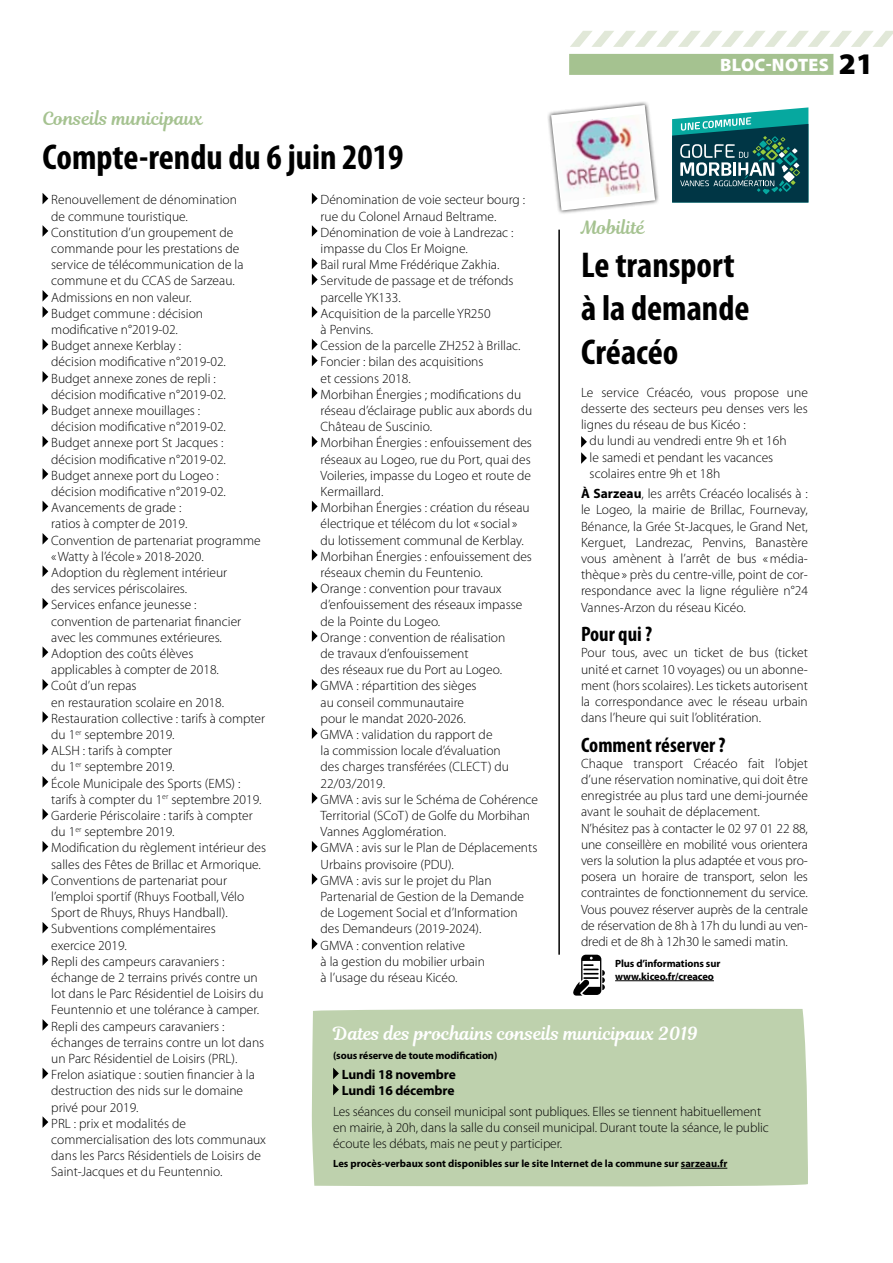
<style>
.page{position:relative;width:893px;height:1263px;background:#fff}
.page>*{position:absolute;margin:0;border:0;box-sizing:border-box;transform-origin:0 0}
.t1{font:700 condensed 36px/43.2px "Myriad Pro";color:#000}
.t2{font:700 condensed 21px "Myriad Pro";color:#000}
.t3{font:18px "Magnolia Script";color:#fff}
.t4{font:18px "Magnolia Script";color:#a5c290}
.t5{font:900 18px "Myriad Pro";letter-spacing:.02em;color:#fff}
.t6{font:300 13.5px/16.2px "Myriad Pro";color:#000}
.t7{font:700 13.5px/16.2px "Myriad Pro";letter-spacing:-.01em;color:#000}
.t8{font:700 10.5px/12.6px "Myriad Pro";color:#000}
.s1{font-size:30px;color:#000}
.s2{font-weight:700}
</style>
<div class="page">
<div style="left:569px;top:54px;width:264px;height:21px;background:#a5c290"></div>
<svg style="left:570px;top:31px;width:323px;height:16px"></svg>
<div style="left:312px;top:1009px;width:496px;height:178px;background:#bed1ad"></div>
<hr style="left:681px;top:1168px;width:46px;height:1px;background:#000">
<svg style="left:333px;top:1068px;width:6px;height:27px"></svg>
<hr style="left:558px;top:230px;width:2px;height:725px;background:#000">
<svg style="left:43px;top:193px;width:5px;height:11px"></svg>
<svg style="left:43px;top:225px;width:5px;height:11px"></svg>
<svg style="left:43px;top:290px;width:5px;height:27px"></svg>
<svg style="left:43px;top:339px;width:5px;height:11px"></svg>
<svg style="left:43px;top:371px;width:5px;height:11px"></svg>
<svg style="left:43px;top:404px;width:5px;height:11px"></svg>
<svg style="left:43px;top:436px;width:5px;height:11px"></svg>
<svg style="left:43px;top:468px;width:5px;height:12px"></svg>
<svg style="left:43px;top:501px;width:5px;height:11px"></svg>
<svg style="left:43px;top:533px;width:5px;height:11px"></svg>
<svg style="left:43px;top:566px;width:5px;height:11px"></svg>
<svg style="left:43px;top:598px;width:5px;height:11px"></svg>
<svg style="left:43px;top:647px;width:5px;height:11px"></svg>
<svg style="left:43px;top:679px;width:5px;height:11px"></svg>
<svg style="left:43px;top:711px;width:5px;height:12px"></svg>
<svg style="left:43px;top:744px;width:5px;height:11px"></svg>
<svg style="left:43px;top:776px;width:5px;height:11px"></svg>
<svg style="left:43px;top:809px;width:5px;height:11px"></svg>
<svg style="left:43px;top:841px;width:5px;height:11px"></svg>
<svg style="left:43px;top:873px;width:5px;height:12px"></svg>
<svg style="left:43px;top:922px;width:5px;height:11px"></svg>
<svg style="left:43px;top:955px;width:5px;height:11px"></svg>
<svg style="left:43px;top:1019px;width:5px;height:11px"></svg>
<svg style="left:43px;top:1068px;width:5px;height:11px"></svg>
<svg style="left:43px;top:1117px;width:5px;height:11px"></svg>
<svg style="left:312px;top:193px;width:6px;height:11px"></svg>
<svg style="left:312px;top:225px;width:6px;height:12px"></svg>
<svg style="left:312px;top:258px;width:6px;height:27px"></svg>
<svg style="left:312px;top:306px;width:6px;height:12px"></svg>
<svg style="left:312px;top:339px;width:6px;height:27px"></svg>
<svg style="left:312px;top:387px;width:6px;height:12px"></svg>
<svg style="left:312px;top:436px;width:6px;height:11px"></svg>
<svg style="left:312px;top:501px;width:6px;height:11px"></svg>
<svg style="left:312px;top:549px;width:6px;height:12px"></svg>
<svg style="left:312px;top:582px;width:6px;height:11px"></svg>
<svg style="left:312px;top:630px;width:6px;height:12px"></svg>
<svg style="left:312px;top:679px;width:6px;height:11px"></svg>
<svg style="left:312px;top:727px;width:6px;height:12px"></svg>
<svg style="left:312px;top:792px;width:6px;height:12px"></svg>
<svg style="left:312px;top:841px;width:6px;height:11px"></svg>
<svg style="left:312px;top:873px;width:6px;height:12px"></svg>
<svg style="left:312px;top:938px;width:6px;height:12px"></svg>
<svg style="left:581px;top:436px;width:6px;height:28px"></svg>
<hr style="left:615px;top:980px;width:99px;height:1px;background:#000">
<svg style="left:672px;top:107px;width:136px;height:96px"></svg>
<div style="left:547px;top:101px;width:112px;height:114px;background:#000;opacity:.75"></div>
<svg style="left:551px;top:105px;width:104px;height:106px"></svg>
<img style="left:553px;top:114px;width:100px;height:88px">
<svg style="left:573px;top:955px;width:32px;height:40px"></svg>
<h3 class="t5" style="left:720px;top:53px;width:155px">BLOC-NOTES <span class="s1">21</span></h3>
<h3 class="t4" style="left:43px;top:106px;width:162px">Conseils municipaux</h3>
<h1 class="t1" style="left:43px;top:134px;width:363px">Compte-rendu du 6 juin 2019</h1>
<p class="t6" style="left:51px;top:192px;width:216px">Renouvellement de dénomination<br>de commune touristique.<br>Constitution d’un groupement de commande pour les prestations de service de télécommunication de la commune et du CCAS de Sarzeau.<br>Admissions en non valeur.<br>Budget commune : décision modificative n°2019-02.<br>Budget annexe Kerblay :<br>décision modificative n°2019-02.<br>Budget annexe zones de repli :<br>décision modificative n°2019-02.<br>Budget annexe mouillages :<br>décision modificative n°2019-02.<br>Budget annexe port St Jacques : décision modificative n°2019-02.<br>Budget annexe port du Logeo : décision modificative n°2019-02.<br>Avancements de grade :<br>ratios à compter de 2019.<br>Convention de partenariat programme «Watty à l’école » 2018-2020.<br>Adoption du règlement intérieur<br>des services périscolaires.<br>Services enfance jeunesse :<br>convention de partenariat financier avec les communes extérieures.<br>Adoption des coûts élèves<br>applicables à compter de 2018.<br>Coût d’un repas<br>en restauration scolaire en 2018.<br>Restauration collective : tarifs à compter du 1<sup>er</sup> septembre 2019.<br>ALSH : tarifs à compter<br>du 1<sup>er</sup> septembre 2019.<br>École Municipale des Sports (EMS) : tarifs à compter du 1<sup>er</sup> septembre 2019.<br>Garderie Périscolaire : tarifs à compter du 1<sup>er</sup> septembre 2019.<br>Modification du règlement intérieur des salles des Fêtes de Brillac et Armorique.<br>Conventions de partenariat pour l’emploi sportif (Rhuys Football, Vélo<br>Sport de Rhuys, Rhuys Handball).<br>Subventions complémentaires<br>exercice 2019.<br>Repli des campeurs caravaniers : échange de 2 terrains privés contre un lot dans le Parc Résidentiel de Loisirs du<br>Feuntennio et une tolérance à camper.<br>Repli des campeurs caravaniers : échanges de terrains contre un lot dans un Parc Résidentiel de Loisirs (PRL).<br>Frelon asiatique : soutien financier à la destruction des nids sur le domaine privé pour 2019.<br>PRL : prix et modalités de commercialisation des lots communaux dans les Parcs Résidentiels de Loisirs de<br>Saint-Jacques et du Feuntennio.</p>
<p class="t6" style="left:321px;top:192px;width:219px">Dénomination de voie secteur bourg : rue du Colonel Arnaud Beltrame.<br>Dénomination de voie à Landrezac : impasse du Clos Er Moigne.<br>Bail rural Mme Frédérique Zakhia.<br>Servitude de passage et de tréfonds parcelle YK133.<br>Acquisition de la parcelle YR250<br>à Penvins.<br>Cession de la parcelle ZH252 à Brillac.<br>Foncier : bilan des acquisitions<br>et cessions 2018.<br>Morbihan Énergies ; modifications du réseau d’éclairage public aux abords du<br>Château de Suscinio.<br>Morbihan Énergies : enfouissement des réseaux au Logeo, rue du Port, quai des<br>Voileries, impasse du Logeo et route de<br>Kermaillard.<br>Morbihan Énergies : création du réseau électrique et télécom du lot «social»<br>du lotissement communal de Kerblay.<br>Morbihan Énergies : enfouissement des réseaux chemin du Feuntenio.<br>Orange : convention pour travaux d’enfouissement des réseaux impasse de la Pointe du Logeo.<br>Orange : convention de réalisation<br>de travaux d’enfouissement<br>des réseaux rue du Port au Logeo.<br>GMVA : répartition des sièges<br>au conseil communautaire<br>pour le mandat 2020-2026.<br>GMVA : validation du rapport de<br>la commission locale d’évaluation<br>des charges transférées (CLECT) du<br>22/03/2019.<br>GMVA : avis sur le Schéma de Cohérence<br>Territorial (SCoT) de Golfe du Morbihan<br>Vannes Agglomération.<br>GMVA : avis sur le Plan de Déplacements<br>Urbains provisoire (PDU).<br>GMVA : avis sur le projet du Plan<br>Partenarial de Gestion de la Demande de Logement Social et d’Information des Demandeurs (2019-2024).<br>GMVA : convention relative<br>à la gestion du mobilier urbain<br>à l’usage du réseau Kicéo.</p>
<h3 class="t4" style="left:581px;top:214px;width:65px">Mobilité</h3>
<h1 class="t1" style="left:581px;top:243px;width:170px">Le transport à la demande<br>Créacéo</h1>
<p class="t6" style="left:581px;top:384px;width:228px">Le service Créacéo, vous propose une</p>
<p class="t6" style="left:581px;top:400px;width:228px">desserte des secteurs peu denses vers les</p>
<p class="t6" style="left:581px;top:416px;width:166px">lignes du réseau de bus Kicéo :</p>
<p class="t6" style="left:590px;top:433px;width:198px">du lundi au vendredi entre 9h et 16h</p>
<p class="t6" style="left:590px;top:449px;width:185px">le samedi et pendant les vacances</p>
<p class="t6" style="left:590px;top:465px;width:132px">scolaires entre 9h et 18h</p>
<p class="t6" style="left:581px;top:485px;width:228px;text-align:justify"><span class="s2">À Sarzeau</span>, les arrêts Créacéo localisés à : le Logeo, la mairie de Brillac, Fournevay, Bénance, la Grée St-Jacques, le Grand Net, Kerguet, Landrezac, Penvins, Banastère vous amènent à l’arrêt de bus «média&shy;thèque » près du centre-ville, point de cor&shy;respondance avec la ligne régulière n°24<br>Vannes-Arzon du réseau Kicéo.</p>
<h2 class="t2" style="left:581px;top:621px;width:73px">Pour qui ?</h2>
<p class="t6" style="left:581px;top:644px;width:228px;text-align:justify">Pour tous, avec un ticket de bus (ticket unité et carnet 10 voyages) ou un abonne&shy;ment (hors scolaires). Les tickets autorisent la correspondance avec le réseau urbain dans l’heure qui suit l’oblitération.</p>
<h2 class="t2" style="left:581px;top:731px;width:146px">Comment réserver ?</h2>
<p class="t6" style="left:581px;top:755px;width:228px">Chaque transport Créacéo fait l’objet d’une réservation nominative, qui doit être enregistrée au plus tard une demi-journée avant le souhait de déplacement.<br>N’hésitez pas à contacter le 02 97 01 22 88, une conseillère en mobilité vous orientera vers la solution la plus adaptée et vous pro&shy;posera un horaire de transport, selon les contraintes de fonctionnement du service.<br>Vous pouvez réserver auprès de la centrale de réservation de 8h à 17h du lundi au ven&shy;dredi et de 8h à 12h30 le samedi matin.</p>
<p class="t8" style="left:615px;top:957px;width:107px">Plus d’informations sur www.kiceo.fr/creaceo</p>
<h3 class="t3" style="left:333px;top:1020px;width:366px">Dates des prochains conseils municipaux 2019</h3>
<p class="t8" style="left:333px;top:1048px;width:166px">(sous réserve de toute modification)</p>
<p class="t7" style="left:342px;top:1066px;width:116px">Lundi 18 novembre<br>Lundi 16 décembre</p>
<p class="t6" style="left:333px;top:1103px;width:437px">Les séances du conseil municipal sont publiques. Elles se tiennent habituellement en mairie, à 20h, dans la salle du conseil municipal. Durant toute la séance, le public écoute les débats, mais ne peut y participer.</p>
<p class="t8" style="left:333px;top:1157px;width:396px">Les procès-verbaux sont disponibles sur le site Internet de la commune sur sarzeau.fr</p>
</div>
